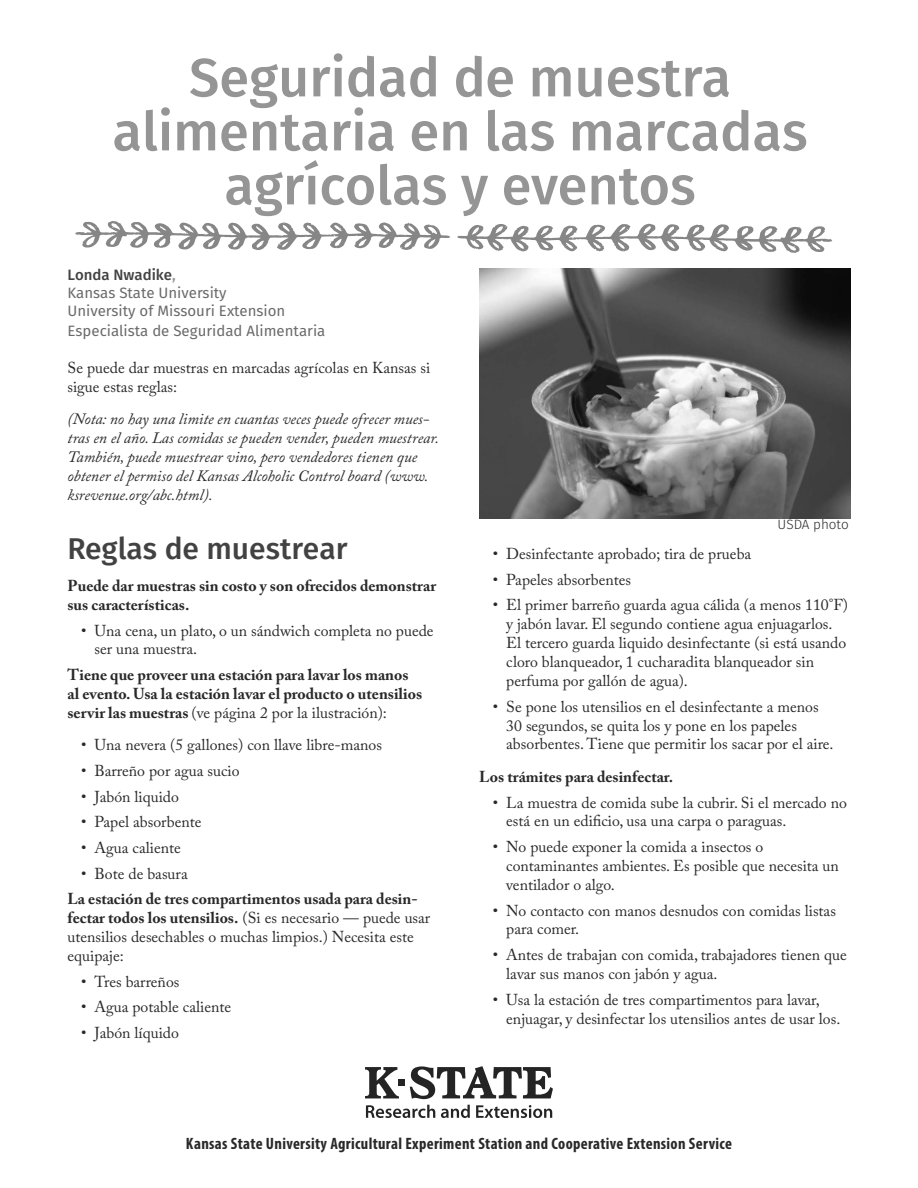
<style>
.page{position:relative;width:918px;height:1188px;background:#fff}
.page>*{position:absolute;margin:0;border:0;box-sizing:border-box;transform-origin:0 0}
.t1{font:500 54px/54px "Fira Sans";color:#959595;text-align:center}
.t2{font:500 30px "Fira Sans";color:#424242}
.t3{font:700 condensed 16.5px "Myriad Pro";letter-spacing:.02em;color:#292929}
.Body{font:15.75px/18.9px "Adobe Caslon Pro";color:#292929}
.Body-2{font:italic 15.75px/18.9px "Adobe Caslon Pro";color:#292929}
.Body-3{font:700 15.75px/18.9px "Adobe Caslon Pro";color:#292929}
.t4{font:15px/18px "Fira Sans";color:#6a6a6a}
.t5{font:500 15px "Fira Sans";color:#424242}
.Body-4{font:300 13.5px "Fira Sans";color:#292929}
.s1{color:#959595}
.s2{font-weight:400}
.s3{font-weight:700}
</style>
<div class="page">
<svg style="left:457px;top:223px;width:375px;height:30px"></svg>
<svg style="left:75px;top:221px;width:375px;height:29px"></svg>
<div style="left:398px;top:1079px;width:6px;height:7px;background:#242424"></div>
<svg style="left:365px;top:1067px;width:34px;height:31px"></svg>
<svg style="left:410px;top:1066px;width:143px;height:33px"></svg>
<svg style="left:366px;top:1105px;width:69px;height:13px"></svg>
<svg style="left:441px;top:1105px;width:29px;height:13px"></svg>
<svg style="left:476px;top:1105px;width:76px;height:13px"></svg>
<img style="left:479px;top:268px;width:371px;height:251px">
<p class="t1" style="left:113px;top:55px;width:697px">Seguridad de muestra alimentaria en las marcadas agrícolas y eventos</p>
<p class="t5" style="left:68px;top:264px;width:110px">Londa Nwadike<span class="s1">,</span></p>
<p class="t4" style="left:67px;top:285px;width:219px">Kansas State University<br>University of Missouri Extension</p>
<p class="t4" style="left:67px;top:322px;width:259px">Especialista de Seguridad Alimentaria</p>
<p class="Body" style="left:68px;top:358px;width:364px">Se puede dar muestras en marcadas agrícolas en Kansas si sigue estas reglas:</p>
<p class="Body-2" style="left:68px;top:409px;width:373px">(Nota: no hay una limite en cuantas veces puede ofrecer mues&shy;tras en el año. Las comidas se pueden vender, pueden muestrear.<br>También, puede muestrear vino, pero vendedores tienen que obtener el permiso del Kansas Alcoholic Control board (www. ksrevenue.org/abc.html).</p>
<p class="t2" style="left:68px;top:527px;width:282px">Reglas de muestrear</p>
<p class="Body-3" style="left:68px;top:576px;width:370px">Puede dar muestras sin costo y son ofrecidos demonstrar sus características.</p>
<p class="Body" style="left:94px;top:621px;width:341px;text-indent:-14px">• Una cena, un plato, o un sándwich completa no puede ser una muestra.</p>
<p class="Body-3" style="left:68px;top:665px;width:356px">Tiene que proveer una estación para lavar los manos al evento. Usa la estación lavar el producto o utensilios servir las muestras <span class="s2">(ve página 2 por la ilustración):</span></p>
<p class="Body" style="left:81px;top:735px;width:303px">• Una nevera (5 gallones) con llave libre-manos</p>
<p class="Body" style="left:81px;top:761px;width:160px">• Barreño por agua sucio</p>
<p class="Body" style="left:81px;top:787px;width:99px">• Jabón liquido</p>
<p class="Body" style="left:81px;top:812px;width:122px">• Papel absorbente</p>
<p class="Body" style="left:81px;top:838px;width:101px">• Agua caliente</p>
<p class="Body" style="left:81px;top:864px;width:108px">• Bote de basura</p>
<p class="Body" style="left:68px;top:889px;width:364px"><span class="s3">La estación de tres compartimentos usada para desin&shy;fectar todos los utensilios.</span> (Si es necesario — puede usar utensilios desechables o muchas limpios.) Necesita este equipaje:</p>
<p class="Body" style="left:81px;top:972px;width:100px">• Tres barreños</p>
<p class="Body" style="left:81px;top:997px;width:152px">• Agua potable caliente</p>
<p class="Body" style="left:81px;top:1023px;width:99px">• Jabón líquido</p>
<p class="Body-4" style="left:778px;top:515px;width:73px">USDA photo</p>
<p class="Body" style="left:493px;top:544px;width:260px">• Desinfectante aprobado; tira de prueba</p>
<p class="Body" style="left:493px;top:570px;width:140px">• Papeles absorbentes</p>
<p class="Body" style="left:506px;top:596px;width:343px;text-indent:-14px">• El primer barreño guarda agua cálida (a menos 110°F) y jabón lavar. El segundo contiene agua enjuagarlos.<br>El tercero guarda liquido desinfectante (si está usando cloro blanqueador, 1 cucharadita blanqueador sin perfuma por gallón de agua).</p>
<p class="Body" style="left:506px;top:697px;width:329px;text-indent:-14px">• Se pone los utensilios en el desinfectante a menos<br>30 segundos, se quita los y pone en los papeles absorbentes. Tiene que permitir los sacar por el aire.</p>
<p class="Body-3" style="left:479px;top:767px;width:195px">Los trámites para desinfectar.</p>
<p class="Body" style="left:506px;top:793px;width:342px;text-indent:-14px">• La muestra de comida sube la cubrir. Si el mercado no está en un edificio, usa una carpa o paraguas.</p>
<p class="Body" style="left:506px;top:837px;width:334px;text-indent:-14px">• No puede exponer la comida a insectos o contaminantes ambientes. Es posible que necesita un ventilador o algo.</p>
<p class="Body" style="left:506px;top:901px;width:331px;text-indent:-14px">• No contacto con manos desnudos con comidas listas para comer.</p>
<p class="Body" style="left:506px;top:945px;width:342px;text-indent:-14px">• Antes de trabajan con comida, trabajadores tienen que lavar sus manos con jabón y agua.</p>
<p class="Body" style="left:506px;top:990px;width:336px;text-indent:-14px">• Usa la estación de tres compartimentos para lavar, enjuagar, y desinfectar los utensilios antes de usar los.</p>
<p class="t3" style="left:186px;top:1133px;width:548px">Kansas State University Agricultural Experiment Station and Cooperative Extension Service</p>
</div>
